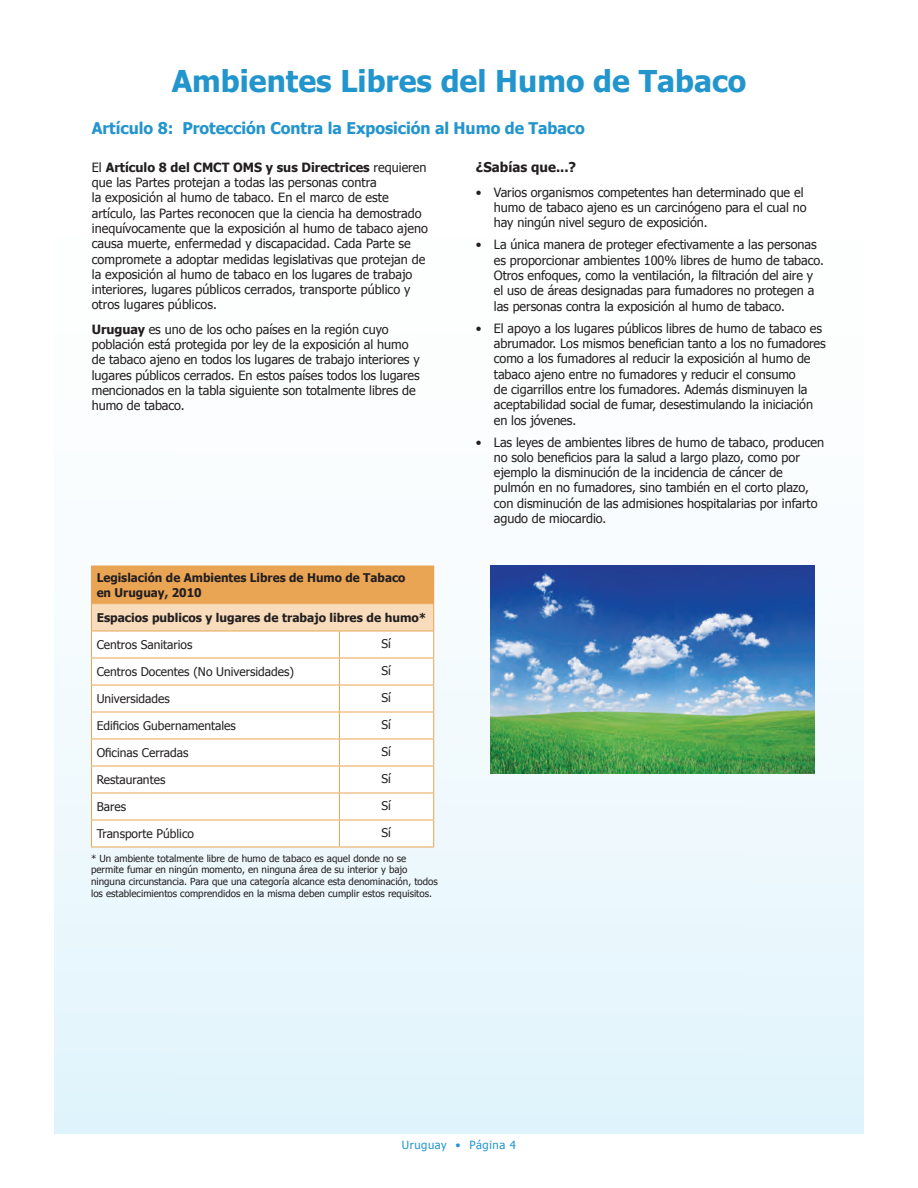
<style>
.page{position:relative;width:918px;height:1188px;background:#fff}
.page>*{position:absolute;margin:0;border:0;box-sizing:border-box;transform-origin:0 0}
.t1{font:700 30px "Tahoma";color:#2395cd}
.Article_header{font:700 16.2px "Tahoma";letter-spacing:-.005em;color:#2395cd}
.body_text_heading{font:700 13.5px "Tahoma";color:#231f20}
.bullets{font:12.75px/15.3px "Tahoma";letter-spacing:-.005em;color:#231f20}
.body_text{font:12.75px/15.3px "Tahoma";color:#231f20}
.body_text_heading-2{font:12.75px/15.3px "Tahoma";letter-spacing:-.005em;color:#231f20}
.table_text{font:12px "Tahoma";color:#231f20}
.Table_title{font:700 12px/15px "Tahoma";color:#231f20}
.table_text-2{font:700 12px "Tahoma";color:#231f20}
.t2{font:11.25px "Tahoma";letter-spacing:.05em;color:#2395cd}
.smallest_of_text{font:9.75px/11.7px "Tahoma";color:#231f20}
.s1{font-weight:700}
</style>
<div class="page">
<div style="left:54px;top:108px;width:810px;height:1026px;background:linear-gradient(to bottom,#fff,#e3f4fc)"></div>
<div style="left:91px;top:566px;width:343px;height:38px;background:#eaa554"></div>
<div style="left:91px;top:604px;width:343px;height:27px;background:#f8dcbb"></div>
<svg style="left:92px;top:632px;width:341px;height:215px"></svg>
<div style="left:339px;top:631px;width:95px;height:27px;background:#fff"></div>
<hr style="left:91px;top:631px;width:248px;height:1px;background:#eaa554">
<hr style="left:339px;top:631px;width:95px;height:1px;background:#eaa554">
<hr style="left:91px;top:658px;width:248px;height:1px;background:#eaa554">
<hr style="left:339px;top:658px;width:95px;height:1px;background:#eaa554">
<hr style="left:91px;top:685px;width:248px;height:1px;background:#eaa554">
<hr style="left:339px;top:685px;width:95px;height:1px;background:#eaa554">
<hr style="left:91px;top:712px;width:248px;height:1px;background:#eaa554">
<hr style="left:339px;top:712px;width:95px;height:1px;background:#eaa554">
<hr style="left:91px;top:739px;width:248px;height:1px;background:#eaa554">
<hr style="left:339px;top:739px;width:95px;height:1px;background:#eaa554">
<hr style="left:91px;top:766px;width:248px;height:1px;background:#eaa554">
<hr style="left:339px;top:766px;width:95px;height:1px;background:#eaa554">
<hr style="left:91px;top:793px;width:248px;height:1px;background:#eaa554">
<hr style="left:339px;top:793px;width:95px;height:1px;background:#eaa554">
<hr style="left:91px;top:820px;width:248px;height:1px;background:#eaa554">
<svg style="left:91px;top:604px;width:1px;height:243px"></svg>
<hr style="left:339px;top:820px;width:95px;height:1px;background:#eaa554">
<svg style="left:339px;top:631px;width:1px;height:216px"></svg>
<svg style="left:433px;top:604px;width:1px;height:243px"></svg>
<hr style="left:91px;top:847px;width:248px;height:1px;background:#eaa554">
<hr style="left:339px;top:847px;width:95px;height:1px;background:#eaa554">
<img style="left:490px;top:566px;width:324px;height:207px">
<p class="t1" style="left:172px;top:60px;width:576px">Ambientes Libres del Humo de Tabaco</p>
<p class="Article_header" style="left:92px;top:117px;width:495px">Artículo 8: Protección Contra la Exposición al Humo de Tabaco</p>
<p class="body_text" style="left:92px;top:159px;width:338px">El <span class="s1">Artículo 8 del CMCT OMS y sus Directrices</span> requieren que las Partes protejan a todas las personas contra<br>la exposición al humo de tabaco. En el marco de este artículo, las Partes reconocen que la ciencia ha demostrado inequívocamente que la exposición al humo de tabaco ajeno causa muerte, enfermedad y discapacidad. Cada Parte se compromete a adoptar medidas legislativas que protejan de la exposición al humo de tabaco en los lugares de trabajo interiores, lugares públicos cerrados, transporte público y otros lugares públicos.</p>
<p class="body_text_heading-2" style="left:92px;top:321px;width:330px"><span class="s1">Uruguay</span> es uno de los ocho países en la región cuyo población está protegida por ley de la exposición al humo de tabaco ajeno en todos los lugares de trabajo interiores y lugares públicos cerrados. En estos países todos los lugares mencionados en la tabla siguiente son totalmente libres de humo de tabaco.</p>
<p class="Table_title" style="left:97px;top:569px;width:310px">Legislación de Ambientes Libres de Humo de Tabaco en Uruguay, 2010</p>
<p class="table_text-2" style="left:97px;top:609px;width:331px">Espacios publicos y lugares de trabajo libres de humo*</p>
<p class="table_text" style="left:97px;top:637px;width:97px">Centros Sanitarios</p>
<p class="table_text" style="left:382px;top:636px;width:11px">Sí</p>
<p class="table_text" style="left:97px;top:664px;width:199px">Centros Docentes (No Universidades)</p>
<p class="table_text" style="left:382px;top:663px;width:11px">Sí</p>
<p class="table_text" style="left:97px;top:691px;width:75px">Universidades</p>
<p class="table_text" style="left:382px;top:690px;width:11px">Sí</p>
<p class="table_text" style="left:97px;top:718px;width:141px">Edificios Gubernamentales</p>
<p class="table_text" style="left:382px;top:717px;width:11px">Sí</p>
<p class="table_text" style="left:97px;top:745px;width:93px">Oficinas Cerradas</p>
<p class="table_text" style="left:382px;top:744px;width:11px">Sí</p>
<p class="table_text" style="left:97px;top:772px;width:70px">Restaurantes</p>
<p class="table_text" style="left:382px;top:771px;width:11px">Sí</p>
<p class="table_text" style="left:97px;top:799px;width:31px">Bares</p>
<p class="table_text" style="left:382px;top:798px;width:11px">Sí</p>
<p class="table_text" style="left:97px;top:826px;width:99px">Transporte Público</p>
<p class="table_text" style="left:382px;top:825px;width:11px">Sí</p>
<p class="smallest_of_text" style="left:91px;top:852px;width:348px">* Un ambiente totalmente libre de humo de tabaco es aquel donde no se permite fumar en ningún momento, en ninguna área de su interior y bajo ninguna circunstancia. Para que una categoría alcance esta denominación, todos los establecimientos comprendidos en la misma deben cumplir estos requisitos.</p>
<p class="body_text_heading" style="left:476px;top:158px;width:102px">¿Sabías que...?</p>
<p class="bullets" style="left:494px;top:184px;width:314px;text-indent:-18px">• Varios organismos competentes han determinado que el humo de tabaco ajeno es un carcinógeno para el cual no hay ningún nivel seguro de exposición.</p>
<p class="bullets" style="left:494px;top:237px;width:332px;text-indent:-18px">• La única manera de proteger efectivamente a las personas es proporcionar ambientes 100% libres de humo de tabaco.<br>Otros enfoques, como la ventilación, la filtración del aire y el uso de áreas designadas para fumadores no protegen a las personas contra la exposición al humo de tabaco.</p>
<p class="bullets" style="left:494px;top:320px;width:333px;text-indent:-18px">• El apoyo a los lugares públicos libres de humo de tabaco es abrumador. Los mismos benefician tanto a los no fumadores como a los fumadores al reducir la exposición al humo de tabaco ajeno entre no fumadores y reducir el consumo<br>de cigarrillos entre los fumadores. Además disminuyen la aceptabilidad social de fumar, desestimulando la iniciación en los jóvenes.</p>
<p class="bullets" style="left:494px;top:434px;width:332px;text-indent:-18px">• Las leyes de ambientes libres de humo de tabaco, producen no solo beneficios para la salud a largo plazo, como por ejemplo la disminución de la incidencia de cáncer de pulmón en no fumadores, sino también en el corto plazo, con disminución de las admisiones hospitalarias por infarto agudo de miocardio.</p>
<p class="t2" style="left:402px;top:1137px;width:116px">Uruguay • Página 4</p>
</div>
